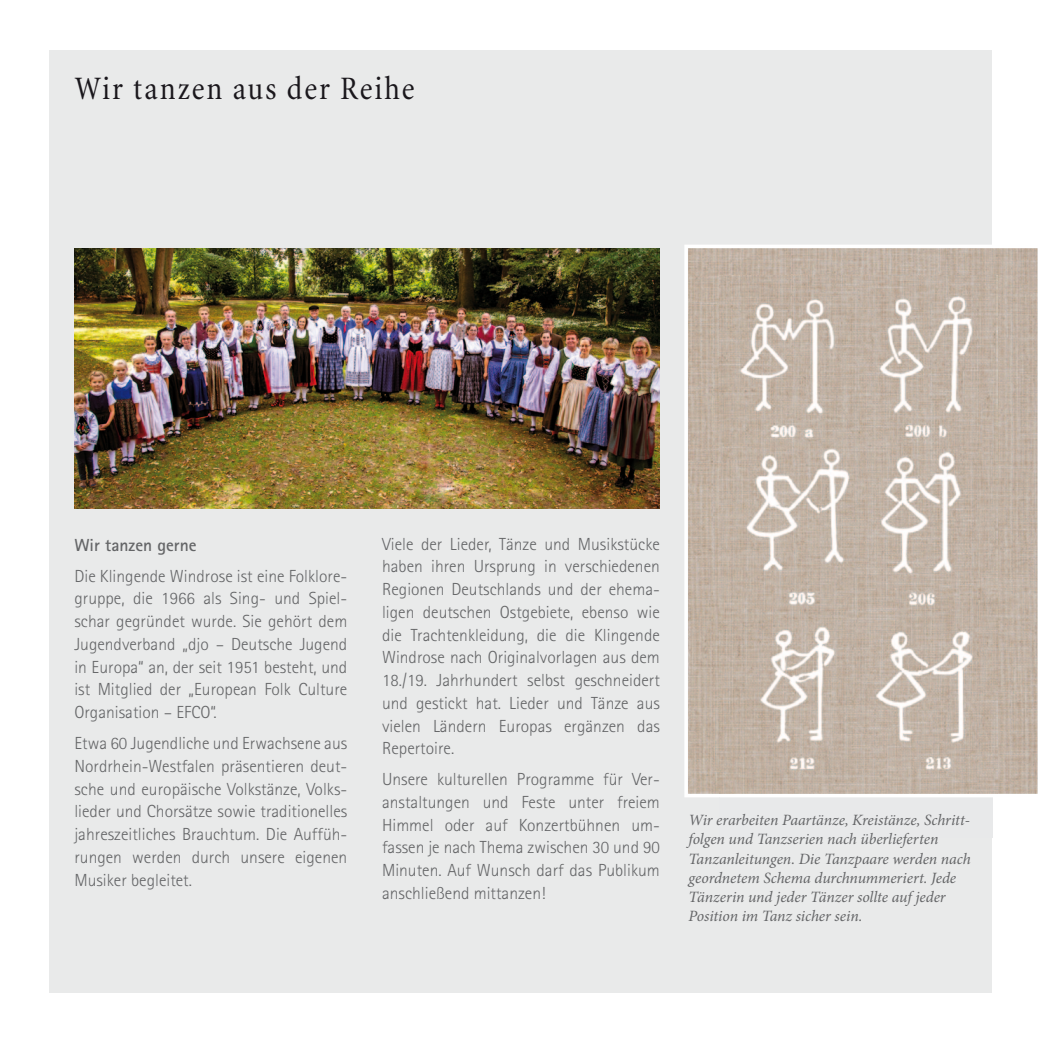
<style>
.page{position:relative;width:1042px;height:1042px;background:#fff}
.page>*{position:absolute;margin:0;border:0;box-sizing:border-box;transform-origin:0 0}
.t1{font:condensed 33.25px "Minion";letter-spacing:.055em;color:#1a171c}
.t2{font:300 17.5px/22.8px "Rotis Sans Serif";color:#646567;text-align:justify}
.t3{font:700 17.5px "Rotis Sans Serif";color:#646567}
.t4{font:italic 15.75px/19.2px "Minion Pro";letter-spacing:-.005em;color:#646567}
</style>
<div class="page">
<div style="left:50px;top:50px;width:942px;height:942px;background:#e9eaea"></div>
<svg style="left:684px;top:245px;width:354px;height:552px;background:#c4b6a9"></svg>
<img style="left:74px;top:248px;width:586px;height:260px">
<img style="left:719px;top:275px;width:278px;height:563px">
<h1 class="t1" style="left:74px;top:72px;width:342px">Wir tanzen aus der Reihe</h1>
<p class="t3" style="left:74px;top:534px;width:124px">Wir tanzen gerne</p>
<p class="t2" style="left:74px;top:564px;width:274px">Die Klingende Windrose ist eine Folklore&shy;gruppe, die 1966 als Sing- und Spiel&shy;schar gegründet wurde. Sie gehört dem Jugend verband „djo – Deutsche Jugend in Europa“ an, der seit 1951 besteht, und ist Mitglied der „European Folk Culture Organisation – EFCO“.</p>
<p class="t2" style="left:74px;top:732px;width:274px">Etwa 60 Jugendliche und Erwachsene aus Nordrhein-Westfalen präsentieren deut&shy;sche und europäische Volkstänze, Volks&shy;lieder und Chorsätze sowie traditionelles jahreszeitliches Brauchtum. Die Auffüh&shy;rungen werden durch unsere eigenen Musiker begleitet.</p>
<p class="t2" style="left:382px;top:532px;width:279px">Viele der Lieder, Tänze und Musikstücke haben ihren Ursprung in verschiedenen Regionen Deutschlands und der ehema&shy;ligen deutschen Ostgebiete, ebenso wie die Trachtenkleidung, die die Klingende Windrose nach Originalvorlagen aus dem 18./19. Jahrhundert selbst geschneidert und gestickt hat. Lieder und Tänze aus vielen Ländern Europas ergänzen das Reper toire.</p>
<p class="t2" style="left:382px;top:768px;width:279px">Unsere kulturellen Programme für Ver&shy;anstaltungen und Feste unter freiem Himmel oder auf Konzertbühnen um&shy;fassen je nach Thema zwischen 30 und 90<br>Minuten. Auf Wunsch darf das Publikum an schließend mittanzen!</p>
<p class="t4" style="left:688px;top:810px;width:284px">Wir erarbeiten Paartänze, Kreistänze, Schritt&shy;folgen und Tanzserien nach überlieferten Tanzanleitungen. Die Tanzpaare werden nach geordnetem Schema durchnummeriert. Jede Tänzerin und jeder Tänzer sollte auf jeder Position im Tanz sicher sein.</p>
</div>
